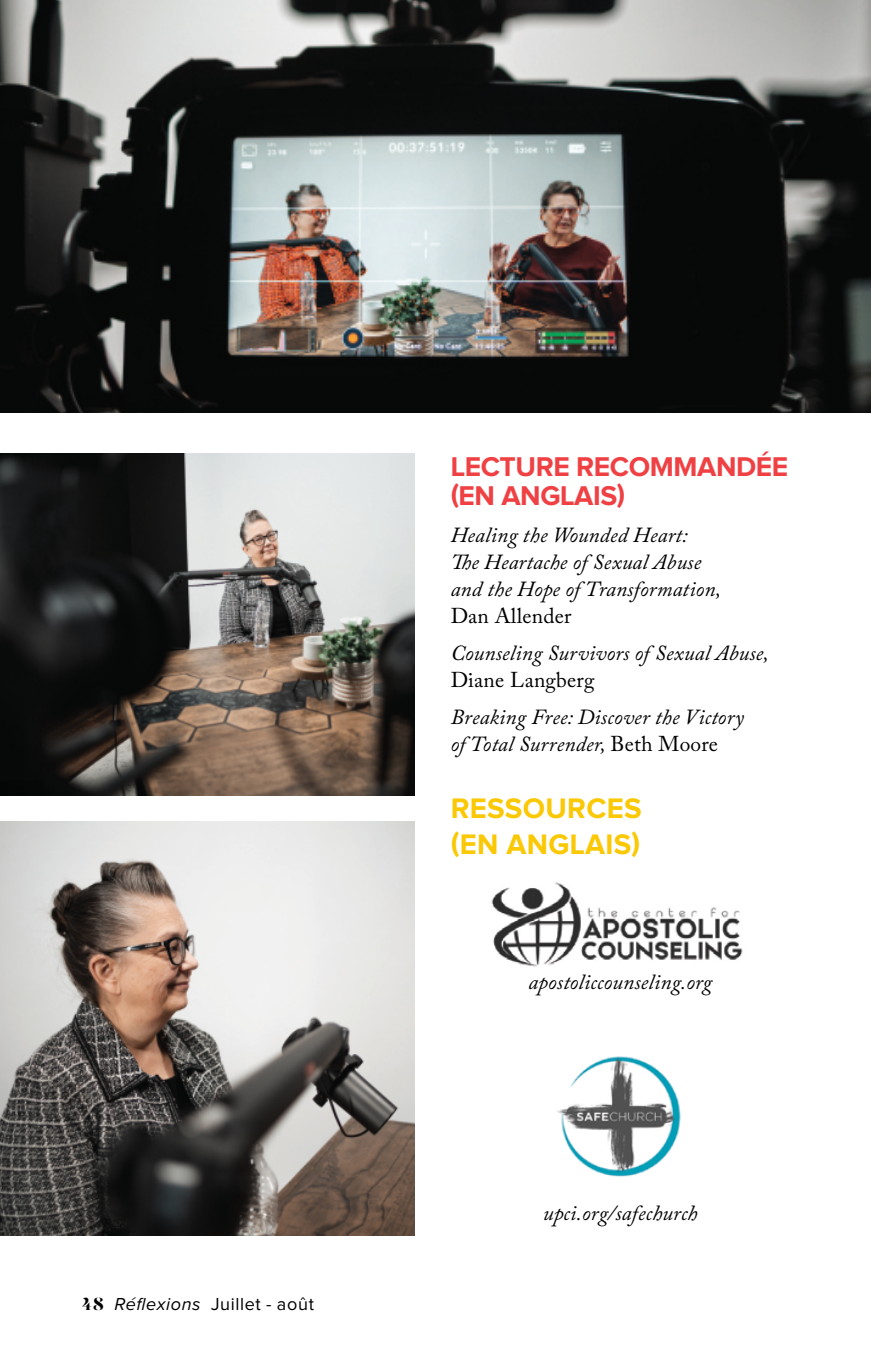
<style>
.page{position:relative;width:871px;height:1357px;background:#fff}
.page>*{position:absolute;margin:0;border:0;box-sizing:border-box;transform-origin:0 0}
.t1{font:700 29.25px/36px "Proxima Nova";letter-spacing:.01em;color:#fac805}
.t2{font:700 28.12px/29.2px "Proxima Nova";letter-spacing:-.015em;color:#ef4144}
.t3{font:italic 21.38px/27px "Adobe Caslon Pro";letter-spacing:.01em;color:#000}
.t4{font:21.38px "Adobe Caslon Pro";letter-spacing:.01em;color:#000}
.t5{font:18px "Proxima Nova";letter-spacing:.035em;color:#000}
.s1{font-family:"Gabriela Stencil";font-weight:900}
.s2{font-style:italic}
.s3{font-style:normal}
</style>
<div class="page">
<img style="left:0;top:0;width:871px;height:413px">
<img style="left:0;top:453px;width:414px;height:342px">
<img style="left:0;top:821px;width:414px;height:414px">
<img style="left:491px;top:882px;width:252px;height:85px">
<img style="left:557px;top:1056px;width:124px;height:121px">
<p class="t5" style="left:82px;top:1294px;width:234px"><span class="s1">48</span> <span class="s2">Réflexions</span> Juillet - août</p>
<h2 class="t2" style="left:451px;top:452px;width:339px">LECTURE RECOMMANDÉE (EN ANGLAIS)</h2>
<p class="t3" style="left:451px;top:521px;width:272px">Healing the Wounded Heart:<br>The Heartache of Sexual Abuse and the Hope of Transformation,</p>
<p class="t4" style="left:451px;top:603px;width:122px">Dan Allender</p>
<p class="t3" style="left:451px;top:639px;width:320px">Counseling Survivors of Sexual Abuse,</p>
<p class="t4" style="left:451px;top:667px;width:145px">Diane Langberg</p>
<p class="t3" style="left:451px;top:703px;width:295px">Breaking Free: Discover the Victory of Total Surrender, <span class="s3">Beth Moore</span></p>
<h1 class="t1" style="left:451px;top:790px;width:192px">RESSOURCES (EN ANGLAIS)</h1>
<p class="t3" style="left:528px;top:968px;width:185px">apostoliccounseling.org</p>
<p class="t3" style="left:543px;top:1199px;width:156px">upci.org/safechurch</p>
</div>
